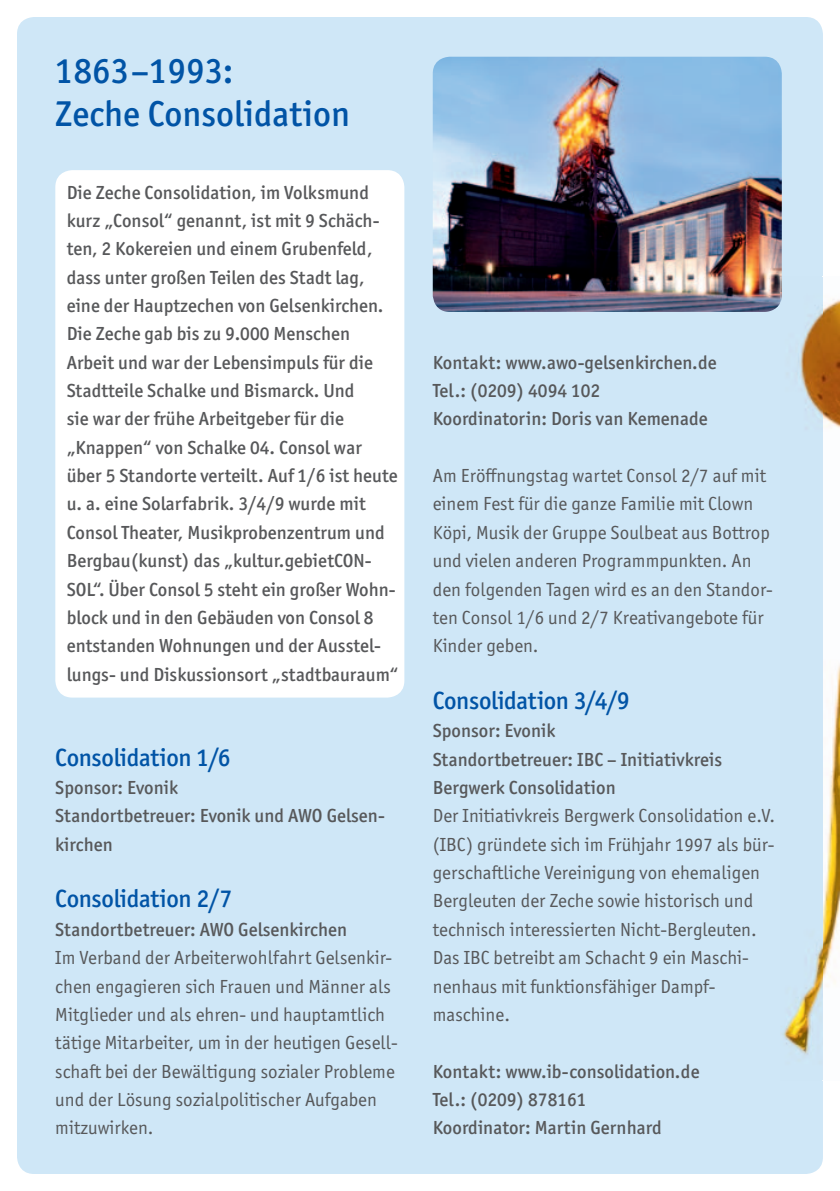
<style>
.page{position:relative;width:840px;height:1191px;background:#fff}
.page>*{position:absolute;margin:0;border:0;box-sizing:border-box;transform-origin:0 0}
.t1{font:500 36px/43.2px "Officina Sans ITC Pro";letter-spacing:.005em;color:#0154a6}
.t2{font:500 25px "Officina Sans ITC Pro";letter-spacing:-.015em;color:#0154a6}
.t3{font:500 19px/28.4px "Officina Sans ITC Pro";letter-spacing:.005em;color:#57585a}
.t4{font:19px/28.4px "Officina Sans ITC Pro";letter-spacing:.005em;color:#57585a}
</style>
<div class="page">
<div style="left:17px;top:17px;width:805px;height:1157px;background:#cfe7f7;border-radius:17px"></div>
<div style="left:55px;top:170px;width:349px;height:527px;background:#fff;border-radius:17px"></div>
<img style="left:432px;top:57px;width:332px;height:255px">
<img style="left:780px;top:277px;width:59px;height:803px">
<svg style="left:780px;top:277px;width:1px;height:25px"></svg>
<h1 class="t1" style="left:55px;top:49px;width:296px">1863–1993:<br>Zeche Consolidation</h1>
<p class="t3" style="left:67px;top:178px;width:333px">Die Zeche Consolidation, im Volksmund kurz „Consol“ genannt, ist mit 9 Schäch&shy;ten, 2 Kokereien und einem Grubenfeld, dass unter großen Teilen des Stadt lag, eine der Hauptzechen von Gelsenkirchen.<br>Die Zeche gab bis zu 9.000 Menschen Arbeit und war der Lebensimpuls für die Stadtteile Schalke und Bismarck. Und<br>sie war der frühe Arbeitgeber für die „Knappen“ von Schalke 04. Consol war über 5 Standorte verteilt. Auf 1/6 ist heute u. a. eine Solarfabrik. 3/4/9 wurde mit Consol Theater, Musikprobenzentrum und Bergbau(kunst) das „kultur.gebietCON-SOL“. Über Consol 5 steht ein großer Wohn&shy;block und in den Gebäuden von Consol 8 entstanden Wohnungen und der Ausstel&shy;lungs- und Diskussionsort „stadtbauraum“</p>
<h2 class="t2" style="left:55px;top:742px;width:177px">Consolidation 1/6</h2>
<p class="t3" style="left:55px;top:773px;width:331px">Sponsor: Evonik<br>Standortbetreuer: Evonik und AWO Gelsen&shy;kirchen</p>
<h2 class="t2" style="left:55px;top:884px;width:178px">Consolidation 2/7</h2>
<p class="t3" style="left:55px;top:915px;width:293px">Standortbetreuer: AWO Gelsenkirchen</p>
<p class="t4" style="left:55px;top:943px;width:344px">Im Verband der Arbeiterwohlfahrt Gelsenkir&shy;chen engagieren sich Frauen und Männer als Mitglieder und als ehren- und hauptamtlich tätige Mitarbeiter, um in der heutigen Gesell&shy;schaft bei der Bewältigung sozialer Probleme und der Lösung sozialpolitischer Aufgaben mitzuwirken.</p>
<p class="t3" style="left:432px;top:348px;width:285px">Kontakt: www.awo-gelsenkirchen.de<br>Tel.: (0209) 4094 102<br>Koordinatorin: Doris van Kemenade</p>
<p class="t4" style="left:432px;top:461px;width:341px">Am Eröffnungstag wartet Consol 2/7 auf mit einem Fest für die ganze Familie mit Clown Köpi, Musik der Gruppe Soulbeat aus Bottrop und vielen anderen Programmpunkten. An den folgenden Tagen wird es an den Standor&shy;ten Consol 1/6 und 2/7 Kreativangebote für Kinder geben.</p>
<h2 class="t2" style="left:432px;top:685px;width:198px">Consolidation 3/4/9</h2>
<p class="t3" style="left:432px;top:716px;width:291px">Sponsor: Evonik<br>Standortbetreuer: IBC – Initiativkreis<br>Bergwerk Consolidation</p>
<p class="t4" style="left:432px;top:801px;width:343px">Der Initiativkreis Bergwerk Consolidation e.V. (IBC) gründete sich im Frühjahr 1997 als bür&shy;gerschaftliche Vereinigung von ehemaligen Bergleuten der Zeche sowie historisch und technisch interessierten Nicht-Bergleuten.<br>Das IBC betreibt am Schacht 9 ein Maschi&shy;nenhaus mit funktionsfähiger Dampf&shy;maschine.</p>
<p class="t3" style="left:432px;top:1056px;width:268px">Kontakt: www.ib-consolidation.de<br>Tel.: (0209) 878161<br>Koordinator: Martin Gernhard</p>
</div>
